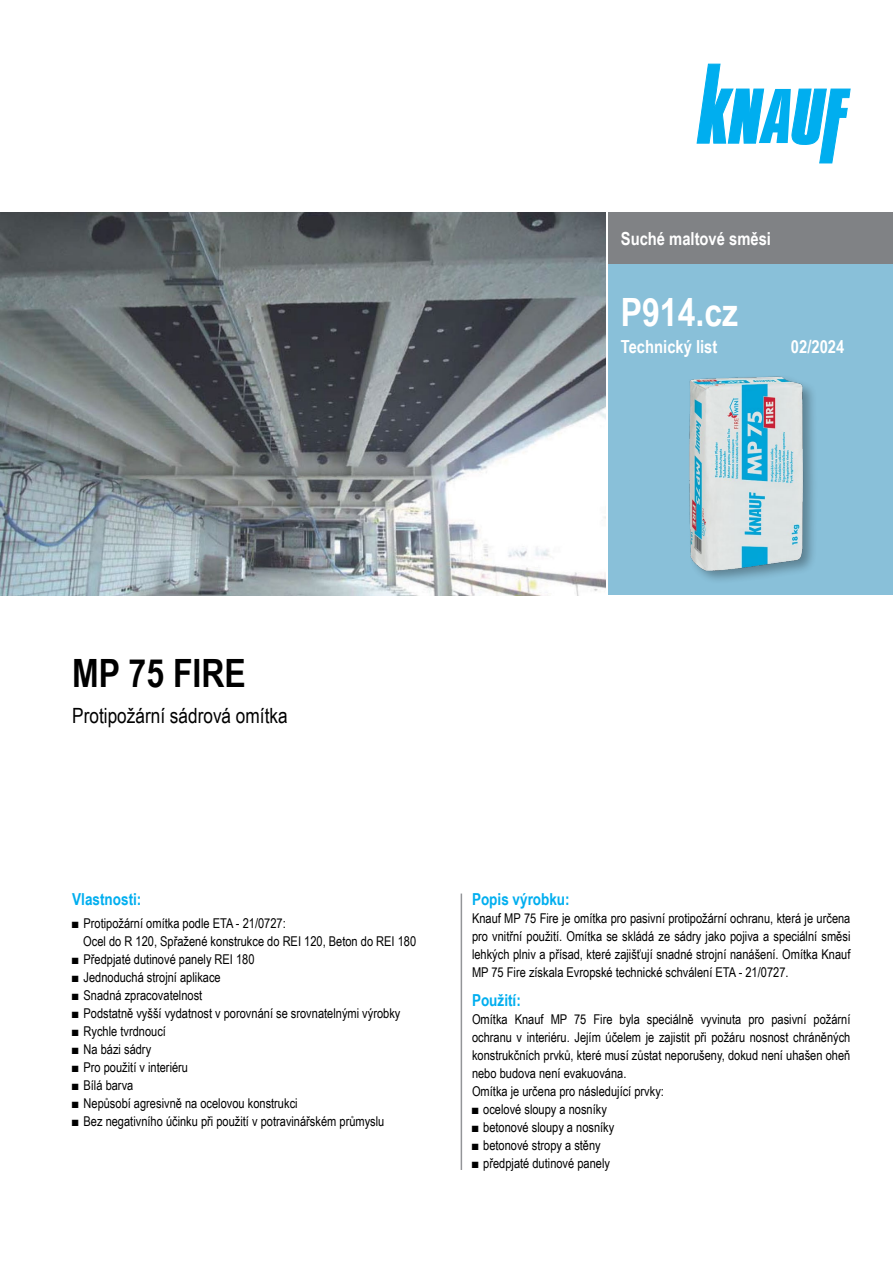
<style>
.page{position:relative;width:893px;height:1263px;background:#fff}
.page>*{position:absolute;margin:0;border:0;box-sizing:border-box;transform-origin:0 0}
.t1{font:700 39px "Arial Narrow";color:#000}
.t2{font:700 39px "Arial Narrow";color:#fff}
.t3{font:21px "Arial Narrow";color:#000}
.t4{font:700 18px "Arial Narrow";color:#fff}
.t5{font:700 16.5px "Arial Narrow";color:#00aeef}
.t6{font:13.5px/18px "Arial Narrow";color:#000}
</style>
<div class="page">
<div style="left:608px;top:213px;width:285px;height:382px;background:#89c0d9"></div>
<div style="left:608px;top:213px;width:285px;height:51px;background:#808285"></div>
<div style="left:687px;top:374px;width:131px;height:211px;background:#000;opacity:.32"></div>
<img style="left:688px;top:374px;width:117px;height:211px">
<img style="left:0;top:213px;width:606px;height:382px">
<svg style="left:697px;top:64px;width:153px;height:99px"></svg>
<hr style="left:461px;top:893px;width:1px;height:277px;background:#939598">
<h3 class="t4" style="left:621px;top:225px;width:152px">Suché maltové směsi</h3>
<h1 class="t2" style="left:621px;top:282px;width:119px">P914.cz</h1>
<h3 class="t4" style="left:621px;top:333px;width:98px">Technický list</h3>
<h3 class="t4" style="left:791px;top:333px;width:55px">02/2024</h3>
<h1 class="t1" style="left:72px;top:644px;width:175px">MP 75 FIRE</h1>
<h2 class="t3" style="left:72px;top:700px;width:217px">Protipožární sádrová omítka</h2>
<p class="t5" style="left:72px;top:887px;width:71px">Vlastnosti:</p>
<p class="t6" style="left:83px;top:914px;width:334px;text-indent:-11px">■ Protipožární omítka podle ETA - 21/0727:<br>Ocel do R 120, Spřažené konstrukce do REI 120, Beton do REI 180</p>
<p class="t6" style="left:72px;top:950px;width:184px">■ Předpjaté dutinové panely REI 180</p>
<p class="t6" style="left:72px;top:968px;width:150px">■ Jednoduchá strojní aplikace</p>
<p class="t6" style="left:72px;top:986px;width:132px">■ Snadná zpracovatelnost</p>
<p class="t6" style="left:72px;top:1004px;width:330px">■ Podstatně vyšší vydatnost v porovnání se srovnatelnými výrobky</p>
<p class="t6" style="left:72px;top:1022px;width:95px">■ Rychle tvrdnoucí</p>
<p class="t6" style="left:72px;top:1040px;width:80px">■ Na bázi sádry</p>
<p class="t6" style="left:72px;top:1058px;width:117px">■ Pro použití v interiéru</p>
<p class="t6" style="left:72px;top:1076px;width:63px">■ Bílá barva</p>
<p class="t6" style="left:72px;top:1094px;width:227px">■ Nepůsobí agresivně na ocelovou konstrukci</p>
<p class="t6" style="left:72px;top:1112px;width:314px">■ Bez negativního účinku při použití v potravinářském průmyslu</p>
<p class="t5" style="left:472px;top:887px;width:99px">Popis výrobku:</p>
<p class="t6" style="left:472px;top:909px;width:380px;text-align:justify">Knauf MP 75 Fire je omítka pro pasivní protipožární ochranu, která je určena pro vnitřní použití. Omítka se skládá ze sádry jako pojiva a speciální směsi lehkých plniv a přísad, které zajišťují snadné strojní nanášení. Omítka Knauf MP 75 Fire získala Evropské technické schválení ETA - 21/0727.</p>
<p class="t5" style="left:472px;top:987px;width:50px">Použití:</p>
<p class="t6" style="left:472px;top:1009px;width:380px">Omítka Knauf MP 75 Fire byla speciálně vyvinuta pro pasivní požární ochranu v interiéru. Jejím účelem je zajistit při požáru nosnost chráněných konstrukčních prvků, které musí zůstat neporušeny, dokud není uhašen oheň nebo budova není evakuována.<br>Omítka je určena pro následující prvky:</p>
<p class="t6" style="left:472px;top:1099px;width:136px">■ ocelové sloupy a nosníky</p>
<p class="t6" style="left:472px;top:1117px;width:144px">■ betonové sloupy a nosníky</p>
<p class="t6" style="left:472px;top:1135px;width:130px">■ betonové stropy a stěny</p>
<p class="t6" style="left:472px;top:1153px;width:140px">■ předpjaté dutinové panely</p>
</div>
